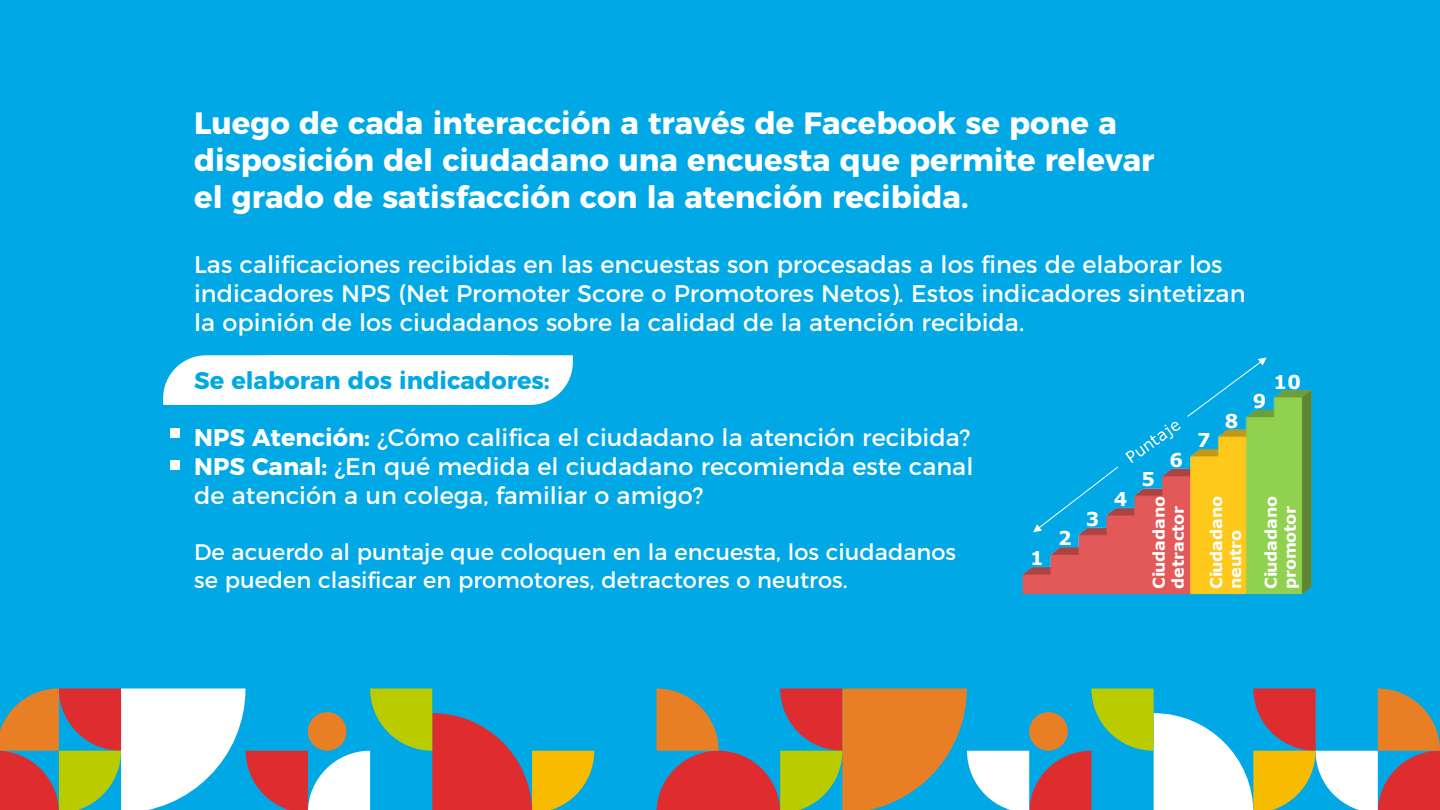
<style>
.page{position:relative;width:1440px;height:810px;background:#00a8e6}
.page>*{position:absolute;margin:0;border:0;box-sizing:border-box;transform-origin:0 0}
.t1{font:700 30.75px/36.9px "Montserrat";color:#fff}
.t2{font:24px/28.8px "Montserrat";color:#fff}
.t3{font:700 24px "Montserrat";color:#00a8e6}
.t4{font:22.5px/28.8px "Montserrat";color:#fff}
.t5{font:700 19.05px "Verdana";color:#fff}
.t6{font:700 16.05px/19px "Verdana";letter-spacing:-.01em;color:#fff}
.s1{font-weight:700}
</style>
<div class="page">
<svg style="left:0;top:689px;width:594px;height:121px"></svg>
<div style="left:308px;top:712px;width:39px;height:39px;background:#e87f25;border-radius:50%"></div>
<svg style="left:656px;top:689px;width:784px;height:121px"></svg>
<div style="left:1029px;top:712px;width:39px;height:39px;background:#e87f25;border-radius:50%"></div>
<img style="left:1022px;top:390px;width:290px;height:205px">
<svg style="left:1033px;top:357px;width:234px;height:175px"></svg>
<svg style="left:163px;top:355px;width:410px;height:50px;background:#f3fbfd"></svg>
<div style="left:170px;top:428px;width:10px;height:10px;background:#fff"></div>
<div style="left:170px;top:460px;width:10px;height:10px;background:#fff"></div>
<p class="t1" style="left:194px;top:102px;width:962px">Luego de cada interacción a través de Facebook se pone a disposición del ciudadano una encuesta que permite relevar el grado de satisfacción con la atención recibida.</p>
<p class="t2" style="left:194px;top:249px;width:1053px">Las calificaciones recibidas en las encuestas son procesadas a los fines de elaborar los indicadores NPS (Net Promoter Score o Promotores Netos). Estos indicadores sintetizan la opinión de los ciudadanos sobre la calidad de la atención recibida.</p>
<p class="t3" style="left:194px;top:360px;width:357px">Se elaboran dos indicadores:</p>
<p class="t2" style="left:194px;top:421px;width:781px"><span class="s1">NPS Atención:</span> ¿Cómo califica el ciudadano la atención recibida?<br><span class="s1">NPS Canal:</span> ¿En qué medida el ciudadano recomienda este canal de atención a un colega, familiar o amigo?</p>
<p class="t4" style="left:194px;top:535px;width:764px">De acuerdo al puntaje que coloquen en la encuesta, los ciudadanos se pueden clasificar en promotores, detractores o neutros.</p>
<p class="t5" style="left:1274px;top:368px;width:29px">10</p>
<p class="t5" style="left:1253px;top:388px;width:15px">9</p>
<p class="t5" style="left:1225px;top:407px;width:15px">8</p>
<p class="t5" style="left:1197px;top:427px;width:15px">7</p>
<p class="t5" style="left:1169px;top:446px;width:15px">6</p>
<p class="t5" style="left:1142px;top:466px;width:15px">5</p>
<p class="t5" style="left:1114px;top:486px;width:15px">4</p>
<p class="t6" style="left:1149px;top:589px;width:95px;rotate:-90deg">Ciudadano detractor</p>
<p class="t6" style="left:1206px;top:589px;width:95px;rotate:-90deg">Ciudadano neutro</p>
<p class="t6" style="left:1261px;top:589px;width:95px;rotate:-90deg">Ciudadano promotor</p>
<p class="t5" style="left:1086px;top:505px;width:15px">3</p>
<p class="t5" style="left:1058px;top:525px;width:15px">2</p>
<p class="t5" style="left:1030px;top:544px;width:15px">1</p>
</div>
